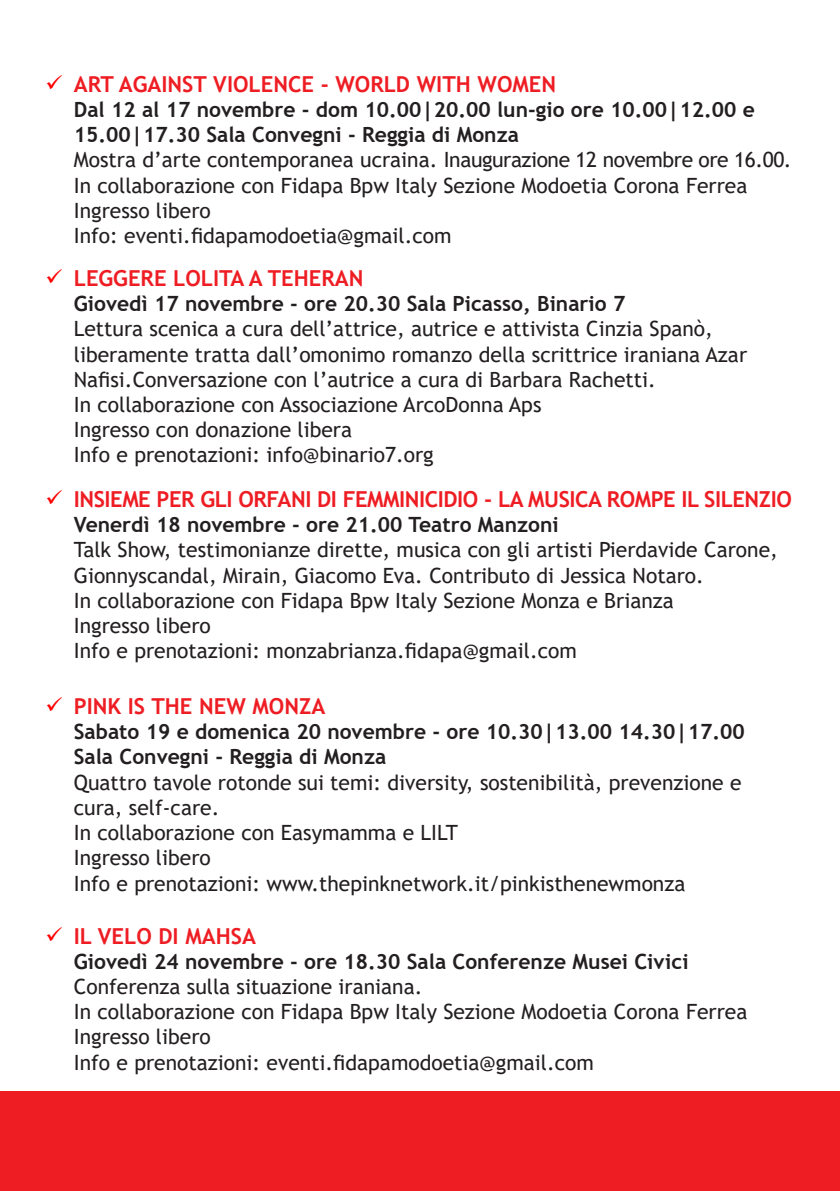
<style>
.page{position:relative;width:840px;height:1191px;background:#fff}
.page>*{position:absolute;margin:0;border:0;box-sizing:border-box;transform-origin:0 0}
.t1{font:700 22px "Trebuchet MS";color:#ee1d23}
.t2{font:700 22px "Trebuchet MS";letter-spacing:-.02em;color:#ee1d23}
.t3{font:21px/25.2px "Trebuchet MS";color:#231f20}
.s1{color:#f00}
.s2{font-weight:700}
</style>
<div class="page">
<div style="left:0;top:1091px;width:839px;height:100px;background:#ee1d23"></div>
<p class="t1" style="left:45px;top:70px;width:512px"><span class="s1">✓</span> ART AGAINST VIOLENCE - WORLD WITH WOMEN</p>
<p class="t3" style="left:74px;top:97px;width:719px"><span class="s2">Dal 12 al 17 novembre - dom 10.00|20.00 lun-gio ore 10.00|12.00 e 15.00|17.30 Sala Convegni - Reggia di Monza<br></span>Mostra d’arte contemporanea ucraina. Inaugurazione 12 novembre ore 16.00.<br>In collaborazione con Fidapa Bpw Italy Sezione Modoetia Corona Ferrea Ingresso libero<br>Info: eventi.fidapamodoetia@gmail.com</p>
<p class="t1" style="left:45px;top:264px;width:319px"><span class="s1">✓</span> LEGGERE LOLITA A TEHERAN</p>
<p class="t3" style="left:74px;top:291px;width:674px"><span class="s2">Giovedì 17 novembre - ore 20.30 Sala Picasso, Binario 7<br></span>Lettura scenica a cura dell’attrice, autrice e attivista Cinzia Spanò, liberamente tratta dall’omonimo romanzo della scrittrice iraniana Azar Nafisi.Conversazione con l’autrice a cura di Barbara Rachetti.<br>In collaborazione con Associazione ArcoDonna Aps<br>Ingresso con donazione libera<br>Info e prenotazioni: info@binario7.org</p>
<p class="t2" style="left:45px;top:485px;width:747px"><span class="s1">✓</span> INSIEME PER GLI ORFANI DI FEMMINICIDIO - LA MUSICA ROMPE IL SILENZIO</p>
<p class="t3" style="left:74px;top:512px;width:705px"><span class="s2">Venerdì 18 novembre - ore 21.00 Teatro Manzoni<br></span>Talk Show, testimonianze dirette, musica con gli artisti Pierdavide Carone, Gionnyscandal, Mirain, Giacomo Eva. Contributo di Jessica Notaro.<br>In collaborazione con Fidapa Bpw Italy Sezione Monza e Brianza<br>Ingresso libero<br>Info e prenotazioni: monzabrianza.fidapa@gmail.com</p>
<p class="t1" style="left:45px;top:692px;width:281px"><span class="s1">✓</span> PINK IS THE NEW MONZA</p>
<p class="t3" style="left:74px;top:719px;width:672px"><span class="s2">Sabato 19 e domenica 20 novembre - ore 10.30|13.00 14.30|17.00<br>Sala Convegni - Reggia di Monza<br></span>Quattro tavole rotonde sui temi: diversity, sostenibilità, prevenzione e cura, self-care.<br>In collaborazione con Easymamma e LILT<br>Ingresso libero<br>Info e prenotazioni: www.thepinknetwork.it/pinkisthenewmonza</p>
<p class="t1" style="left:45px;top:922px;width:212px"><span class="s1">✓</span> IL VELO DI MAHSA</p>
<p class="t3" style="left:74px;top:948px;width:674px"><span class="s2">Giovedì 24 novembre - ore 18.30 Sala Conferenze Musei Civici </span>Conferenza sulla situazione iraniana.<br>In collaborazione con Fidapa Bpw Italy Sezione Modoetia Corona Ferrea Ingresso libero<br>Info e prenotazioni: eventi.fidapamodoetia@gmail.com</p>
</div>
